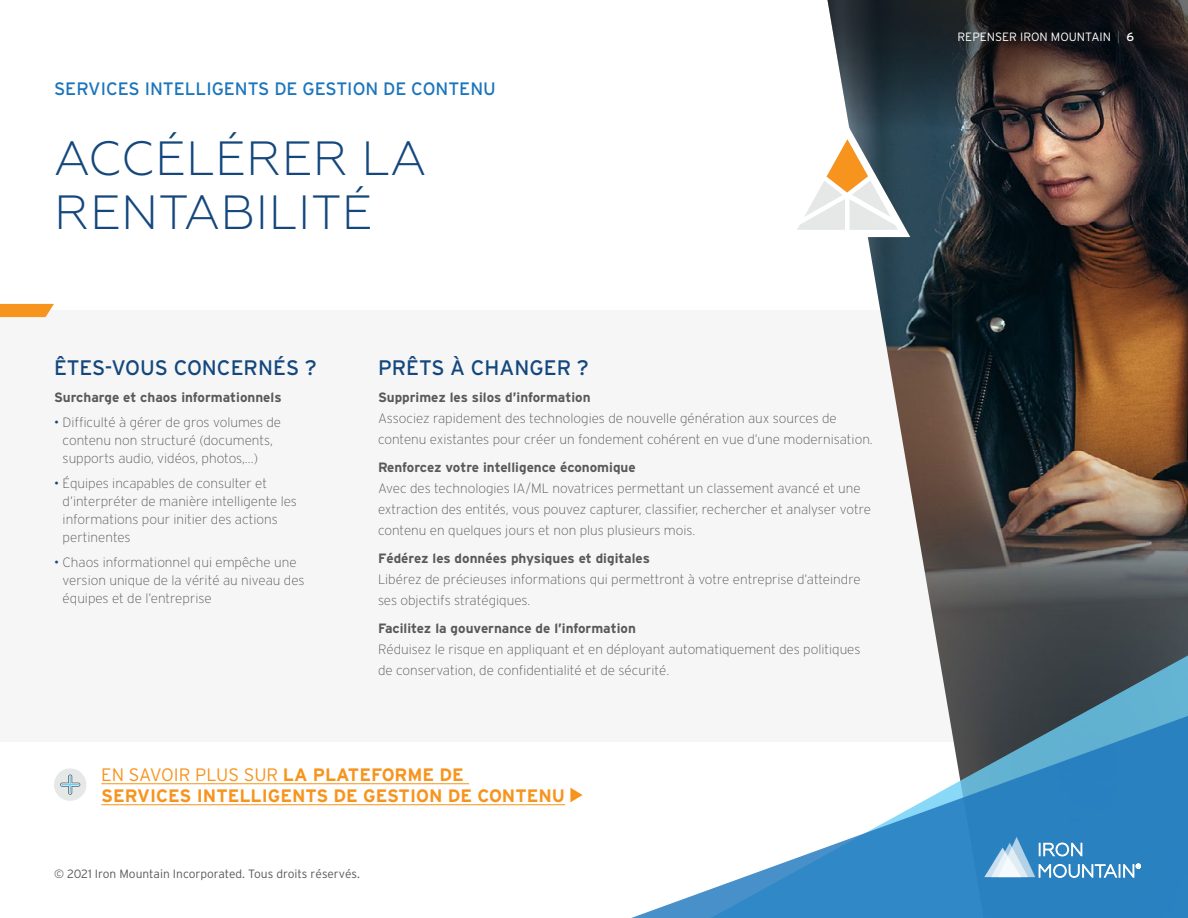
<style>
.page{position:relative;width:1188px;height:918px;background:#fff}
.page>*{position:absolute;margin:0;border:0;box-sizing:border-box;transform-origin:0 0}
.t1{font:300 48px/54px "Geometria";letter-spacing:.01em;color:#14477d}
.t2{font:21px "Interstate";color:#14477d}
.t3{font:700 18px/21px "Interstate";color:#f7941e}
.t4{font:18px "Interstate";color:#1b75bc}
.t5{font:200 13.5px/18px "Interstate";color:#58595b}
.t6{font:700 13.5px "Interstate";color:#58595b}
.t7{font:300 12px "Interstate";color:#58595b}
.t8{font:300 12px "Interstate";color:#fff}
.s1{font-weight:300;color:#14477d}
.s2{font-weight:300}
.s3{font-weight:100}
.s4{font-weight:400}
</style>
<div class="page">
<div style="left:0;top:310px;width:1188px;height:432px;background:#f6f6f6"></div>
<img style="left:870px;top:207px;width:318px;height:441px">
<svg style="left:937px;top:648px;width:251px;height:63px;background:#4a5b64"></svg>
<svg style="left:631px;top:711px;width:557px;height:207px"></svg>
<img style="left:827px;top:0;width:361px;height:207px">
<svg style="left:984px;top:837px;width:157px;height:41px;background:#5fa1cf"></svg>
<svg style="left:0;top:304px;width:54px;height:13px"></svg>
<svg style="left:797px;top:106px;width:122px;height:147px"></svg>
<hr style="left:101px;top:783px;width:368px;height:1px;background:#f7941e">
<hr style="left:101px;top:804px;width:464px;height:1px;background:#f7941e">
<svg style="left:570px;top:788px;width:13px;height:14px"></svg>
<div style="left:54px;top:768px;width:32px;height:33px;background:#e6e8e8;border-radius:50%"></div>
<svg style="left:60px;top:775px;width:20px;height:20px"></svg>
<h3 class="t4" style="left:54px;top:78px;width:443px">SERVICES INTELLIGENTS DE GESTION DE CONTENU</h3>
<h1 class="t1" style="left:54px;top:132px;width:374px">ACCÉLÉRER LA<br>RENTABILITÉ</h1>
<h2 class="t2" style="left:54px;top:354px;width:264px">ÊTES-VOUS CONCERNÉS ?</h2>
<p class="t6" style="left:54px;top:389px;width:229px">Surcharge et chaos informationnels</p>
<p class="t5" style="left:63px;top:413px;width:220px;text-indent:-9px"><span class="s1">•</span> Difficulté à gérer de gros volumes de contenu non structuré (documents, supports audio, vidéos, photos,...)</p>
<p class="t5" style="left:63px;top:474px;width:236px;text-indent:-9px"><span class="s1">•</span> Équipes incapables de consulter et d’interpréter de manière intelligente les informations pour initier des actions pertinentes</p>
<p class="t5" style="left:63px;top:553px;width:243px;text-indent:-9px"><span class="s1">•</span> Chaos informationnel qui empêche une version unique de la vérité au niveau des équipes et de l’entreprise</p>
<h2 class="t2" style="left:378px;top:354px;width:212px">PRÊTS À CHANGER ?</h2>
<p class="t6" style="left:378px;top:389px;width:214px">Supprimez les silos d’information</p>
<p class="t5" style="left:378px;top:408px;width:496px;line-height:21px">Associez rapidement des technologies de nouvelle génération aux sources de contenu existantes pour créer un fondement cohérent en vue d’une modernisation.</p>
<p class="t6" style="left:378px;top:459px;width:259px">Renforcez votre intelligence économique</p>
<p class="t5" style="left:378px;top:478px;width:495px;line-height:21px">Avec des technologies IA/ML novatrices permettant un classement avancé et une extraction des entités, vous pouvez capturer, classifier, rechercher et analyser votre contenu en quelques jours et non plus plusieurs mois.</p>
<p class="t6" style="left:378px;top:550px;width:273px">Fédérez les données physiques et digitales</p>
<p class="t5" style="left:378px;top:568px;width:484px;line-height:21px">Libérez de précieuses informations qui permettront à votre entreprise d’atteindre ses objectifs stratégiques.</p>
<p class="t6" style="left:378px;top:620px;width:259px">Facilitez la gouvernance de l’information</p>
<p class="t5" style="left:378px;top:638px;width:484px;line-height:21px">Réduisez le risque en appliquant et en déployant automatiquement des politiques de conservation, de confidentialité et de sécurité.</p>
<h3 class="t3" style="left:101px;top:764px;width:465px"><span class="s2">EN SAVOIR PLUS SUR</span> LA PLATEFORME DE<br>SERVICES INTELLIGENTS DE GESTION DE CONTENU</h3>
<p class="t7" style="left:54px;top:866px;width:307px">© 2021 Iron Mountain Incorporated. Tous droits réservés.</p>
<p class="t8" style="left:958px;top:29px;width:178px">REPENSER IRON MOUNTAIN <span class="s3">|</span> <span class="s4">6</span></p>
</div>
